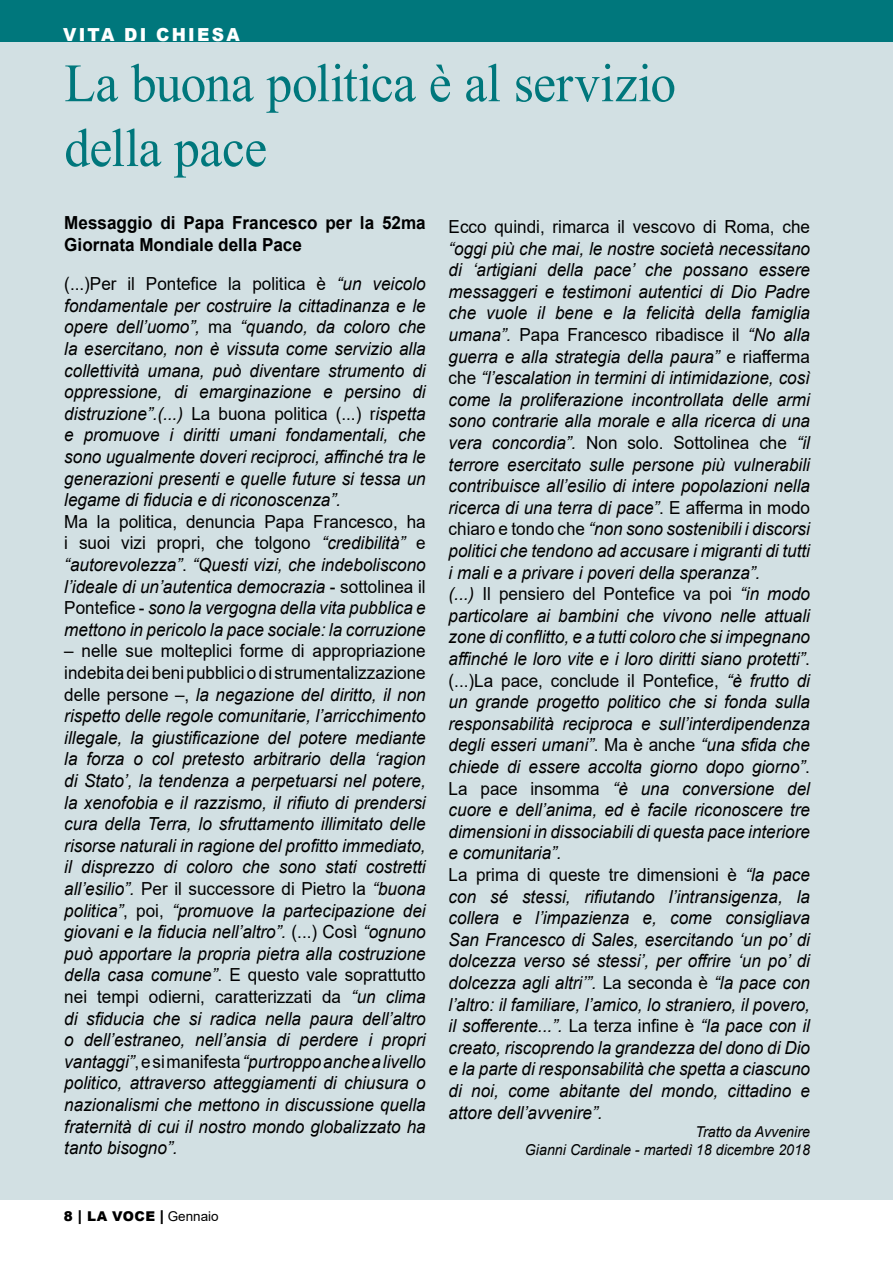
<style>
.page{position:relative;width:893px;height:1263px;background:#fff}
.page>*{position:absolute;margin:0;border:0;box-sizing:border-box;transform-origin:0 0}
.t1{font:54px/64.8px "Times New Roman";letter-spacing:-.01em;color:#00777c;scale:.95 1}
.t2{font:italic 18px/21.6px "Arial";color:#000;text-align:justify;scale:.95 1}
.t3{font:700 18px/21.6px "Arial";color:#000;scale:.95 1}
.t4{font:18px "Arial";color:#000;scale:.95 1}
.t5{font:900 18px "Arial";letter-spacing:.135em;color:#fff;scale:.95 1}
.t6{font:italic 15px/18px "Arial";color:#000;text-align:right;scale:.95 1}
.t7{font:900 13.5px "Arial";letter-spacing:.035em;color:#000}
.s1{font-style:normal}
.s2{font-size:15px}
.s3{font-weight:400}
</style>
<div class="page">
<div style="left:0;top:0;width:436px;height:1199px;background:#d2e0e3"></div>
<div style="left:436px;top:0;width:457px;height:1199px;background:#d2e0e3"></div>
<div style="left:0;top:0;width:436px;height:41px;background:#00777c"></div>
<div style="left:436px;top:0;width:457px;height:41px;background:#00777c"></div>
<p class="t5" style="left:63px;top:22px;width:188px">VITA DI CHIESA</p>
<h1 class="t1" style="left:64px;top:49px;width:645px">La buona politica è al servizio della pace</h1>
<p class="t3" style="left:64px;top:212px;width:382px">Messaggio di Papa Francesco per la 52ma<br>Giornata Mondiale della Pace</p>
<p class="t2" style="left:64px;top:273px;width:382px"><span class="s1">(...)Per il Pontefice la politica è</span> “un veicolo fondamentale per costruire la cittadinanza e le opere dell’uomo”, <span class="s1">ma</span> “quando, da coloro che la esercitano, non è vissuta come servizio alla collettività umana, può diventare strumento di oppressione, di emarginazione e persino di distruzione”.(...) <span class="s1">La buona politica (...) r</span>ispetta e promuove i diritti umani fondamentali, che sono ugualmente doveri reciproci, affinché tra le generazioni presenti e quelle future si tessa un legame di fiducia e di riconoscenza”.</p>
<p class="t2" style="left:64px;top:511px;width:382px"><span class="s1">Ma la politica, denuncia Papa Francesco, ha i suoi vizi propri, che tolgono</span> “credibilità” <span class="s1">e </span>“autorevolezza”<span class="s1">.</span> “Questi vizi, che indeboliscono l’ideale di un’autentica democrazia <span class="s1">- sottolinea il Pontefice -</span> sono la vergogna della vita pubblica e mettono in pericolo la pace sociale: la corruzione</p>
<p class="t2" style="left:64px;top:640px;width:382px"><span class="s1">– nelle sue molteplici forme di appropriazione indebita dei beni pubblici o di strumentalizzazione delle persone –,</span> la negazione del diritto, il non rispetto delle regole comunitarie, l’arricchimento illegale, la giustificazione del potere mediante la forza o col pretesto arbitrario della ‘ragion di Stato’, la tendenza a perpetuarsi nel potere, la xenofobia e il razzismo, il rifiuto di prendersi cura della Terra, lo sfruttamento illimitato delle risorse naturali in ragione del profitto immediato, il disprezzo di coloro che sono stati costretti all’esilio”. <span class="s1">Per il successore di Pietro la</span> “buona politica”<span class="s1">, poi,</span> “promuove la partecipazione dei giovani e la fiducia nell’altro”. <span class="s1">(...) Così</span> “ognuno può apportare la propria pietra alla costruzione della casa comune”<span class="s1">. E questo vale soprattutto nei tempi odierni, caratterizzati da</span> “un clima di sfiducia che si radica nella paura dell’altro o dell’estraneo, nell’ansia di perdere i propri vantaggi”<span class="s1">, e si manifesta</span> “purtroppo anche a livello politico, attraverso atteggiamenti di chiusura o nazionalismi che mettono in discussione quella fraternità di cui il nostro mondo globalizzato ha tanto bisogno”.</p>
<p class="t7" style="left:64px;top:1206px;width:157px">8 <span class="s2">|</span> LA VOCE <span class="s2">|</span> <span class="s3">Gennaio</span></p>
<p class="t4" style="left:449px;top:214px;width:382px">Ecco quindi, rimarca il vescovo di Roma, che</p>
<p class="t2" style="left:449px;top:238px;width:382px;text-align:left">“oggi più che mai, le nostre società necessitano di ‘artigiani della pace’ che possano essere messaggeri e testimoni autentici di Dio Padre che vuole il bene e la felicità della famiglia umana”. <span class="s1">Papa Francesco ribadisce il</span> “No alla guerra e alla strategia della paura” <span class="s1">e riafferma che</span> “l’escalation in termini di intimidazione, così come la proliferazione incontrollata delle armi sono contrarie alla morale e alla ricerca di una vera concordia”. <span class="s1">Non solo. Sottolinea che</span> “il terrore esercitato sulle persone più vulnerabili contribuisce all’esilio di intere popolazioni nella ricerca di una terra di pace”<span class="s1">. E afferma in modo chiaro e tondo che</span> “non sono sostenibili i discorsi politici che tendono ad accusare i migranti di tutti i mali e a privare i poveri della speranza”.<br>(...) <span class="s1">Il pensiero del Pontefice va poi</span> “in modo particolare ai bambini che vivono nelle attuali zone di conflitto, e a tutti coloro che si impegnano affinché le loro vite e i loro diritti siano protetti”<span class="s1">. (...)La pace, conclude il Pontefice,</span> “è frutto di un grande progetto politico che si fonda sulla responsabilità reciproca e sull’interdipendenza degli esseri umani”<span class="s1">. Ma è anche</span> “una sfida che chiede di essere accolta giorno dopo giorno”<span class="s1">.<br>La pace insomma</span> “è una conversione del cuore e dell’anima, ed è facile riconoscere tre dimensioni in dissociabili di questa pace interiore e comunitaria”.<br><span class="s1">La prima di queste tre dimensioni è</span> “la pace con sé stessi, rifiutando l’intransigenza, la collera e l’impazienza e, come consigliava San Francesco di Sales, esercitando ‘un po’ di dolcezza verso sé stessi’, per offrire ‘un po’ di dolcezza agli altri’”. <span class="s1">La seconda è</span> “la pace con l’altro: il familiare, l’amico, lo straniero, il povero, il sofferente...”. <span class="s1">La terza infine è</span> “la pace con il creato, riscoprendo la grandezza del dono di Dio e la parte di responsabilità che spetta a ciascuno di noi, come abitante del mondo, cittadino e attore dell’avvenire”.</p>
<p class="t6" style="left:525px;top:1122px;width:302px">Tratto da Avvenire<br>Gianni Cardinale - martedì 18 dicembre 2018</p>
</div>
